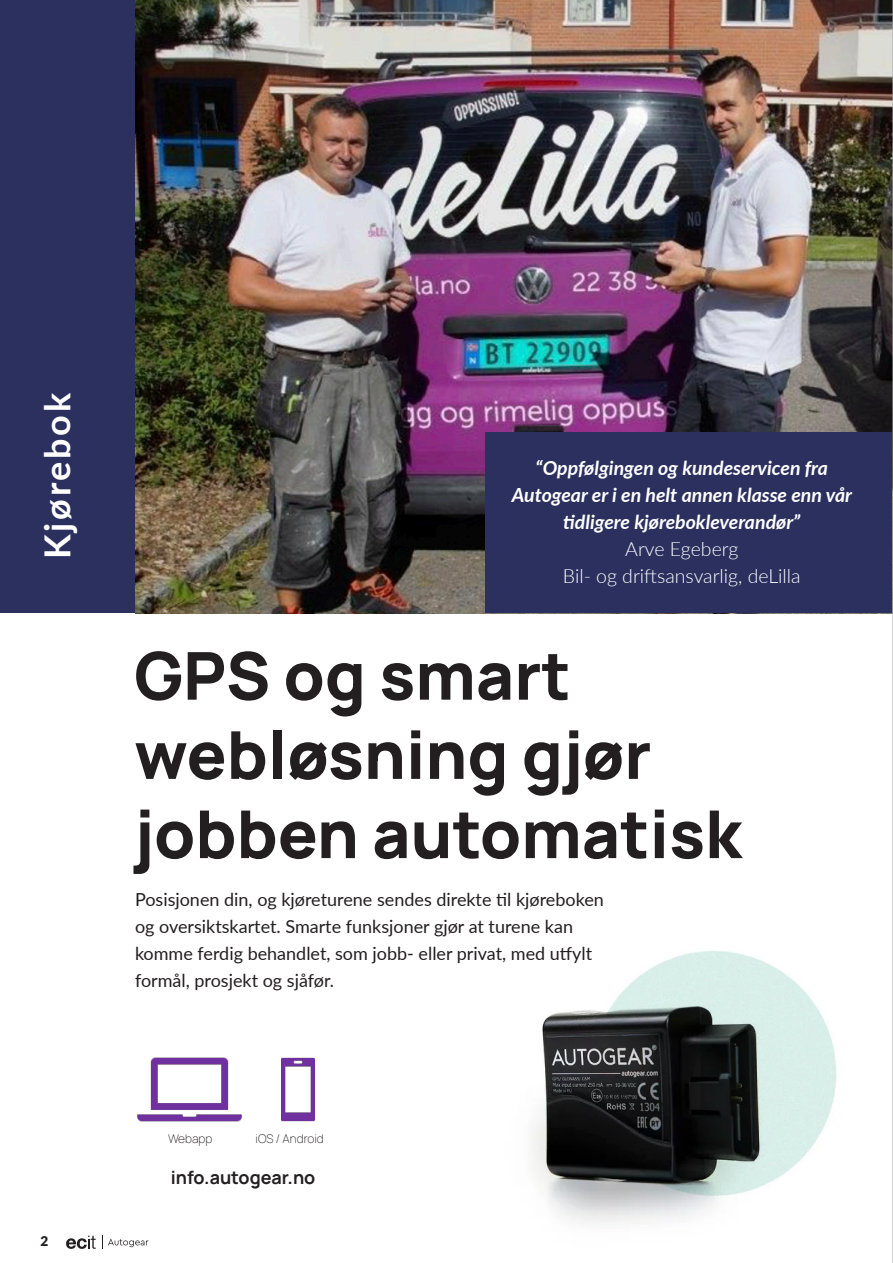
<style>
.page{position:relative;width:893px;height:1263px;background:#fff}
.page>*{position:absolute;margin:0;border:0;box-sizing:border-box;transform-origin:0 0}
._80_Black_LEft{font:800 66px/79.2px "Manrope";color:#231f20}
._24_Bold_Left{font:700 36px "Lato";letter-spacing:.075em;color:#fff}
._14_Black_left{font:italic 700 19.5px/27px "Lato";color:#fff;text-align:center}
._14_Black_left-2{font:300 19.5px "Lato";color:#fff}
._12_Light_Left{font:18px/27px "Lato";color:#231f20}
.t1{font:700 18px "Manrope";color:#231f20}
.t2{font:900 13.5px "Lato";color:#231f20}
._12_Light_Left-2{font:200 12px "Manrope";color:#231f20}
.s1{font-weight:300;font-style:normal}
</style>
<div class="page">
<img style="left:529px;top:951px;width:308px;height:273px">
<svg style="left:66px;top:1236px;width:30px;height:13px"></svg>
<svg style="left:102px;top:1235px;width:46px;height:14px"></svg>
<div style="left:0;top:0;width:134px;height:613px;background:#2b305f"></div>
<img style="left:281px;top:1057px;width:34px;height:65px">
<img style="left:137px;top:1057px;width:105px;height:65px">
<img style="left:135px;top:1px;width:757px;height:613px">
<div style="left:485px;top:432px;width:407px;height:180px;background:#2b305f"></div>
<hr style="left:892px;top:0;width:1px;height:1263px;background:#a8a9ad">
<p class="_24_Bold_Left" style="left:31px;top:559px;width:167px;rotate:-90deg">Kjørebok</p>
<p class="_14_Black_left" style="left:512px;top:453px;width:342px">“Oppfølgingen og kundeservicen fra<br>Autogear er i en helt annen klasse enn vår tidligere kjørebokleverandør”<br><span class="s1">Arve Egeberg</span></p>
<p class="_14_Black_left-2" style="left:563px;top:562px;width:239px">Bil- og driftsansvarlig, deLilla</p>
<p class="_80_Black_LEft" style="left:134px;top:630px;width:609px">GPS og smart webløsning gjør jobben automatisk</p>
<p class="_12_Light_Left" style="left:135px;top:885px;width:470px">Posisjonen din, og kjøreturene sendes direkte til kjøreboken og oversiktskartet. Smarte funksjoner gjør at turene kan komme ferdig behandlet, som jobb- eller privat, med utfylt formål, prosjekt og sjåfør.</p>
<p class="t2" style="left:40px;top:1231px;width:9px">2</p>
<p class="_12_Light_Left-2" style="left:168px;top:1130px;width:46px">Webapp</p>
<p class="_12_Light_Left-2" style="left:256px;top:1130px;width:70px">iOS / Android</p>
<p class="t1" style="left:171px;top:1163px;width:146px">info.autogear.no</p>
</div>
